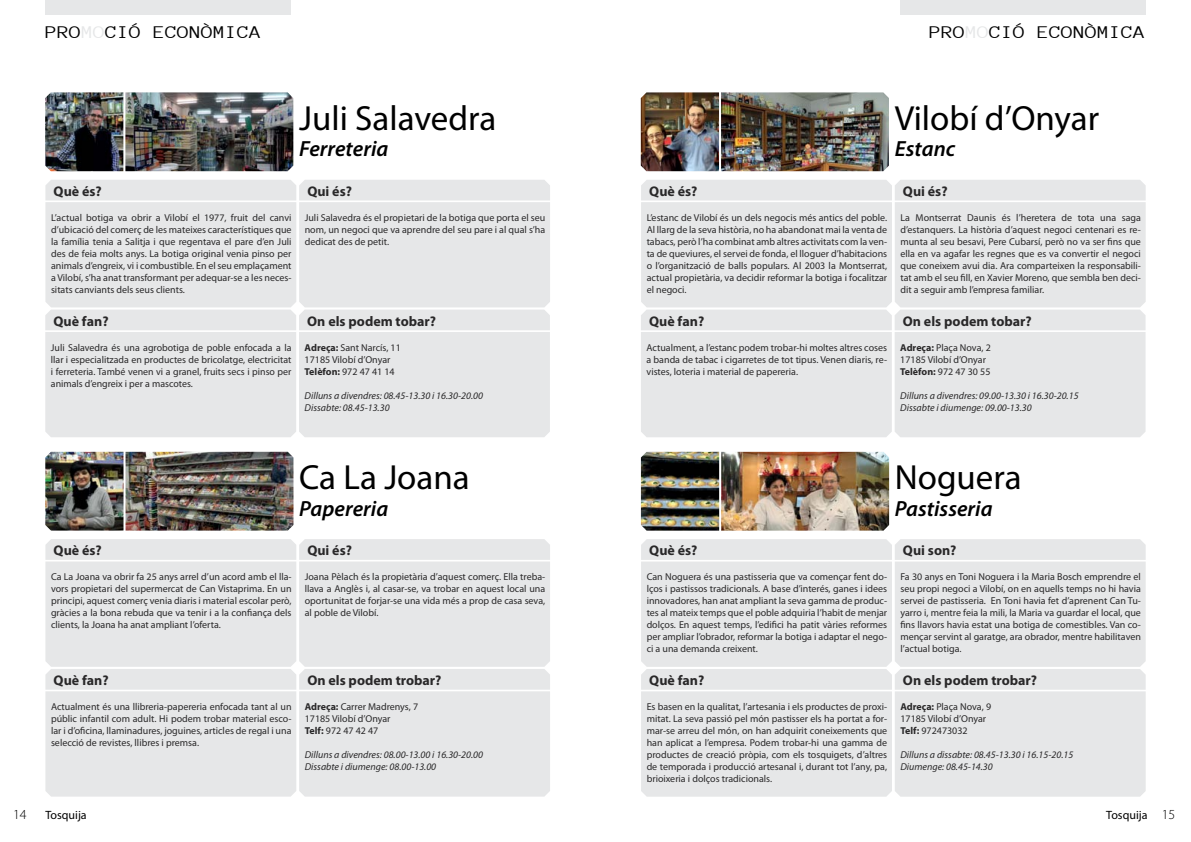
<style>
.page{position:relative;width:1191px;height:842px;background:#fff}
.page>*{position:absolute;margin:0;border:0;box-sizing:border-box;transform-origin:0 0}
.t1{font:35px "Myriad Pro";color:#000}
.t2{font:italic 600 22px "Myriad Pro";color:#000}
.t3{font:15px "Anonymous";color:#000;scale:1.2 1}
.t4{font:700 14px "Myriad Pro";color:#292829}
.t5{font:300 13.9px "Myriad Pro";color:#000}
.t6{font:12px "Myriad Pro";color:#000}
.t7{font:10px/12px "Myriad Pro";color:#292829;text-align:justify}
.t8{font:italic 10px/12px "Myriad Pro";color:#292829}
.s1{color:#e6e7e8}
.s2{font-weight:700}
.s3{font-weight:300;font-size:13.9px}
</style>
<div class="page">
<img style="left:125px;top:92px;width:168px;height:79px">
<img style="left:45px;top:92px;width:78px;height:79px">
<img style="left:125px;top:452px;width:168px;height:79px">
<img style="left:45px;top:452px;width:78px;height:79px">
<div style="left:45px;top:539px;width:505px;height:258px;background:#e6e7e8"></div>
<div style="left:45px;top:180px;width:505px;height:257px;background:#e6e7e8"></div>
<img style="left:721px;top:92px;width:168px;height:79px">
<img style="left:641px;top:92px;width:78px;height:79px">
<img style="left:721px;top:452px;width:168px;height:79px">
<img style="left:641px;top:452px;width:78px;height:79px">
<div style="left:641px;top:539px;width:504px;height:258px;background:#e6e7e8"></div>
<div style="left:641px;top:180px;width:504px;height:257px;background:#e6e7e8"></div>
<div style="left:45px;top:0;width:246px;height:15px;background:#e6e7e8"></div>
<div style="left:900px;top:0;width:245px;height:15px;background:#e6e7e8"></div>
<h3 class="t3" style="left:45px;top:23px;width:182px">PRO<span class="s1">MO</span>CIÓ ECONÒMICA</h3>
<h3 class="t3" style="left:929px;top:23px;width:182px">PRO<span class="s1">MO</span>CIÓ ECONÒMICA</h3>
<h1 class="t1" style="left:299px;top:97px;width:199px">Juli Salavedra</h1>
<h2 class="t2" style="left:299px;top:135px;width:91px">Ferreteria</h2>
<h3 class="t4" style="left:54px;top:182px;width:50px">Què és?</h3>
<p class="t7" style="left:51px;top:211px;width:242px">L’actual botiga va obrir a Vilobí el 1977, fruit del canvi d’ubicació del comerç de les mateixes característiques que la família tenia a Salitja i que regentava el pare d’en Juli des de feia molts anys. La botiga original venia pinso per animals d’engreix, vi i combustible. En el seu emplaçament a Vilobí, s’ha anat transformant per adequar-se a les neces&shy;sitats canviants dels seus clients.</p>
<h3 class="t4" style="left:53px;top:312px;width:57px">Què fan?</h3>
<p class="t7" style="left:51px;top:341px;width:242px">Juli Salavedra és una agrobotiga de poble enfocada a la llar i especialitzada en productes de bricolatge, electricitat i ferreteria. També venen vi a granel, fruits secs i pinso per animals d’engreix i per a mascotes.</p>
<h3 class="t4" style="left:307px;top:182px;width:46px">Qui és?</h3>
<p class="t7" style="left:305px;top:211px;width:242px">Juli Salavedra és el propietari de la botiga que porta el seu nom, un negoci que va aprendre del seu pare i al qual s’ha dedicat des de petit.</p>
<h3 class="t4" style="left:307px;top:312px;width:130px">On els podem tobar?</h3>
<p class="t7" style="left:305px;top:341px;width:98px;text-align:left"><span class="s2">Adreça:</span> Sant Narcís, 11<br>17185 Vilobí d’Onyar<br><span class="s2">Telèfon:</span> 972 47 41 14</p>
<p class="t8" style="left:305px;top:389px;width:180px">Dilluns a divendres: 08.45-13.30 i 16.30-20.00<br>Dissabte: 08.45-13.30</p>
<h1 class="t1" style="left:299px;top:456px;width:172px">Ca La Joana</h1>
<h2 class="t2" style="left:299px;top:494px;width:91px">Papereria</h2>
<h3 class="t4" style="left:54px;top:541px;width:50px">Què és?</h3>
<p class="t7" style="left:51px;top:571px;width:242px">Ca La Joana va obrir fa 25 anys arrel d’un acord amb el lla&shy;vors propietari del supermercat de Can Vistaprima. En un principi, aquest comerç venia diaris i material escolar però, gràcies a la bona rebuda que va tenir i a la confiança dels clients, la Joana ha anat ampliant l’oferta.</p>
<h3 class="t4" style="left:307px;top:541px;width:46px">Qui és?</h3>
<p class="t7" style="left:305px;top:571px;width:242px">Joana Pèlach és la propietària d’aquest comerç. Ella treba&shy;llava a Anglès i, al casar-se, va trobar en aquest local una oportunitat de forjar-se una vida més a prop de casa seva, al poble de Vilobí.</p>
<h3 class="t4" style="left:54px;top:671px;width:57px">Què fan?</h3>
<p class="t7" style="left:51px;top:700px;width:242px">Actualment és una llibreria-papereria enfocada tant al un públic infantil com adult. Hi podem trobar material esco&shy;lar i d’oficina, llaminadures, joguines, articles de regal i una selecció de revistes, llibres i premsa.</p>
<h3 class="t4" style="left:307px;top:671px;width:136px">On els podem trobar?</h3>
<p class="t7" style="left:305px;top:700px;width:115px;text-align:left"><span class="s2">Adreça:</span> Carrer Madrenys, 7<br>17185 Vilobí d’Onyar<br><span class="s2">Telf:</span> 972 47 42 47</p>
<p class="t8" style="left:305px;top:748px;width:180px">Dilluns a divendres: 08.00-13.00 i 16.30-20.00<br>Dissabte i diumenge: 08.00-13.00</p>
<h1 class="t1" style="left:894px;top:97px;width:206px">Vilobí d’Onyar</h1>
<h2 class="t2" style="left:894px;top:135px;width:62px">Estanc</h2>
<h3 class="t4" style="left:649px;top:182px;width:50px">Què és?</h3>
<p class="t7" style="left:646px;top:211px;width:242px">L’estanc de Vilobí és un dels negocis més antics del poble.<br>Al llarg de la seva història, no ha abandonat mai la venta de tabacs, però l’ha combinat amb altres activitats com la ven&shy;ta de queviures, el servei de fonda, el lloguer d’habitacions o l’organització de balls populars. Al 2003 la Montserrat, actual propietària, va decidir reformar la botiga i focalitzar el negoci.</p>
<h3 class="t4" style="left:649px;top:312px;width:57px">Què fan?</h3>
<p class="t7" style="left:646px;top:341px;width:242px">Actualment, a l’estanc podem trobar-hi moltes altres coses a banda de tabac i cigarretes de tot tipus. Venen diaris, re&shy;vistes, loteria i material de papereria.</p>
<h3 class="t4" style="left:903px;top:182px;width:46px">Qui és?</h3>
<p class="t7" style="left:900px;top:211px;width:242px">La Montserrat Daunis és l’heretera de tota una saga d’estanquers. La història d’aquest negoci centenari es re&shy;munta al seu besavi, Pere Cubarsí, però no va ser fins que ella en va agafar les regnes que es va convertir el negoci que coneixem avui dia. Ara comparteixen la responsabili&shy;tat amb el seu fill, en Xavier Moreno, que sembla ben deci&shy;dit a seguir amb l’empresa familiar.</p>
<h3 class="t4" style="left:903px;top:312px;width:130px">On els podem tobar?</h3>
<p class="t7" style="left:900px;top:341px;width:92px;text-align:left"><span class="s2">Adreça:</span> Plaça Nova, 2<br>17185 Vilobí d’Onyar<br><span class="s2">Telèfon:</span> 972 47 30 55</p>
<p class="t8" style="left:900px;top:389px;width:180px">Dilluns a divendres: 09.00-13.30 i 16.30-20.15<br>Dissabte i diumenge: 09.00-13.30</p>
<h1 class="t1" style="left:894px;top:456px;width:128px">Noguera</h1>
<h2 class="t2" style="left:894px;top:494px;width:99px">Pastisseria</h2>
<h3 class="t4" style="left:649px;top:541px;width:50px">Què és?</h3>
<p class="t7" style="left:646px;top:571px;width:242px">Can Noguera és una pastisseria que va començar fent do&shy;lços i pastissos tradicionals. A base d’interés, ganes i idees innovadores, han anat ampliant la seva gamma de produc&shy;tes al mateix temps que el poble adquiria l’habit de menjar dolços. En aquest temps, l’edifici ha patit vàries reformes per ampliar l’obrador, reformar la botiga i adaptar el nego&shy;ci a una demanda creixent.</p>
<h3 class="t4" style="left:649px;top:671px;width:57px">Què fan?</h3>
<p class="t7" style="left:646px;top:700px;width:242px">Es basen en la qualitat, l’artesania i els productes de proxi&shy;mitat. La seva passió pel món pastisser els ha portat a for&shy;mar-se arreu del món, on han adquirit coneixements que han aplicat a l’empresa. Podem trobar-hi una gamma de productes de creació pròpia, com els tosquigets, d’altres de temporada i producció artesanal i, durant tot l’any, pa, brioixeria i dolços tradicionals.</p>
<h3 class="t4" style="left:903px;top:541px;width:55px">Qui son?</h3>
<p class="t7" style="left:900px;top:571px;width:242px">Fa 30 anys en Toni Noguera i la Maria Bosch emprendre el seu propi negoci a Vilobí, on en aquells temps no hi havia servei de pastisseria. En Toni havia fet d’aprenent Can Tu&shy;yarro i, mentre feia la mili, la Maria va guardar el local, que fins llavors havia estat una botiga de comestibles. Van co&shy;mençar servint al garatge, ara obrador, mentre habilitaven l’actual botiga.</p>
<h3 class="t4" style="left:903px;top:671px;width:136px">On els podem trobar?</h3>
<p class="t7" style="left:900px;top:700px;width:92px;text-align:left"><span class="s2">Adreça:</span> Plaça Nova, 9<br>17185 Vilobí d’Onyar<br><span class="s2">Telf:</span> 972473032</p>
<p class="t8" style="left:900px;top:748px;width:174px">Dilluns a dissabte: 08.45-13.30 i 16.15-20.15<br>Diumenge: 08.45-14.30</p>
<h3 class="t5" style="left:13px;top:806px;width:15px">14</h3>
<p class="t6" style="left:45px;top:807px;width:43px">Tosquija</p>
<p class="t6" style="left:1106px;top:807px;width:71px">Tosquija <span class="s3">15</span></p>
</div>
